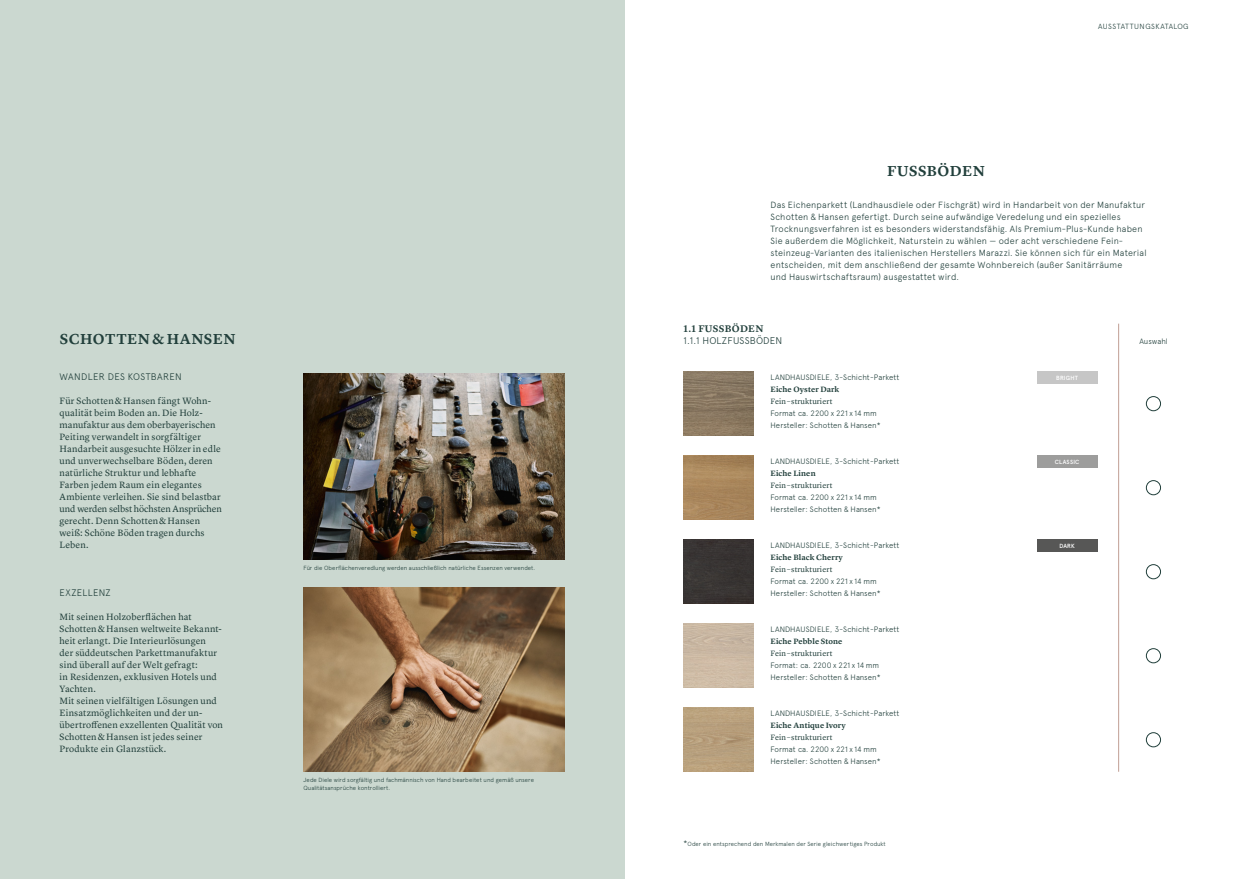
<style>
.page{position:relative;width:1248px;height:879px;background:#fff}
.page>*{position:absolute;margin:0;border:0;box-sizing:border-box;transform-origin:0 0}
.t1{font:600 15px "Lyon Text";letter-spacing:.035em;color:#213f3b}
.t2{font:600 10px "Lyon Text";letter-spacing:.03em;color:#213f3b}
.t3{font:300 9.8px "Apercu";letter-spacing:.015em;color:#213f3b}
.t4{font:9.5px/12px "Lyon Text";letter-spacing:.01em;color:#213f3b}
.t5{font:300 9.5px "Apercu";letter-spacing:.04em;color:#213f3b}
.t6{font:300 9px/12px "Apercu";letter-spacing:.02em;color:#213f3b}
.t7{font:8px "Lyon Text";letter-spacing:.015em;color:#213f3b}
.t8{font:600 8px "Lyon Text";letter-spacing:.01em;color:#213f3b}
.t9{font:300 7.8px/12px "Apercu";letter-spacing:.005em;color:#213f3b}
.t10{font:300 7.5px "Apercu";letter-spacing:.065em;color:#213f3b}
.t11{font:300 6px/8px "Apercu";letter-spacing:.005em;color:#213f3b}
.t12{font:500 6px "Apercu";letter-spacing:.04em;color:#fff}
.s1{font-size:8px}
</style>
<div class="page">
<div style="left:0;top:0;width:624px;height:879px;background:#cbd8d0"></div>
<img style="left:303px;top:588px;width:261px;height:184px">
<img style="left:303px;top:373px;width:261px;height:187px">
<img style="left:683px;top:456px;width:70px;height:64px">
<img style="left:683px;top:372px;width:70px;height:64px">
<hr style="left:1118px;top:324px;width:1px;height:448px;background:#c19f94">
<div style="left:1036px;top:372px;width:61px;height:12px;background:#c6c6c6"></div>
<div style="left:1036px;top:456px;width:61px;height:12px;background:#9d9d9c"></div>
<div style="left:683px;top:540px;width:70px;height:64px;background:#383433"></div>
<div style="left:1036px;top:540px;width:61px;height:12px;background:#575756"></div>
<img style="left:683px;top:708px;width:70px;height:64px">
<img style="left:683px;top:624px;width:70px;height:64px">
<div style="left:1145px;top:396px;width:15px;height:15px;border:1px solid #213f3b;border-radius:50%"></div>
<div style="left:1145px;top:480px;width:15px;height:15px;border:1px solid #213f3b;border-radius:50%"></div>
<div style="left:1145px;top:564px;width:15px;height:15px;border:1px solid #213f3b;border-radius:50%"></div>
<div style="left:1145px;top:648px;width:15px;height:15px;border:1px solid #213f3b;border-radius:50%"></div>
<div style="left:1145px;top:732px;width:15px;height:15px;border:1px solid #213f3b;border-radius:50%"></div>
<h1 class="t1" style="left:60px;top:327px;width:177px">SCHOTTEN &amp; HANSEN</h1>
<p class="t5" style="left:60px;top:371px;width:124px">WANDLER DES KOSTBAREN</p>
<p class="t4" style="left:60px;top:394px;width:164px">Für Schotten &amp; Hansen fängt Wohn&shy;qualität beim Boden an. Die Holz&shy;manufaktur aus dem oberbayerischen Peiting verwandelt in sorgfältiger Handarbeit ausgesuchte Hölzer in edle und unverwechselbare Böden, deren natürliche Struktur und lebhafte Farben jedem Raum ein -elegantes Ambiente verleihen. Sie sind belastbar und werden selbst höchsten Ansprüchen gerecht. Denn Schotten &amp; Hansen weiß: Schöne Böden tragen durchs Leben.</p>
<p class="t5" style="left:60px;top:587px;width:53px">EXZELLENZ</p>
<p class="t4" style="left:60px;top:610px;width:165px">Mit seinen Holzoberflächen hat Schotten &amp; Hansen weltweite Bekannt&shy;heit erlangt. Die Interieurlösungen<br>der süddeutschen Parkettmanufaktur sind überall auf der Welt gefragt:<br>in Residenzen, exklusiven Hotels und Yachten.<br>Mit seinen vielfältigen Lösungen und Einsatzmöglichkeiten und der un&shy;übertroffenen exzellenten Qualität von Schotten &amp; Hansen ist jedes seiner Produkte ein Glanzstück.</p>
<p class="t11" style="left:303px;top:564px;width:233px">Für die Oberflächenveredlung werden ausschließlich natürliche Essenzen verwendet.</p>
<p class="t11" style="left:303px;top:775px;width:232px">Jede Diele wird sorgfältig und fachmännisch von Hand bearbeitet und gemäß unsere<br>Qualitätsansprüche kontrolliert.</p>
<h1 class="t1" style="left:887px;top:159px;width:99px">FUSSBÖDEN</h1>
<p class="t10" style="left:1098px;top:22px;width:92px">AUSSTATTUNGSKATALOG</p>
<p class="t6" style="left:770px;top:198px;width:377px">Das Eichenparkett (Landhausdiele oder Fischgrät) wird in Handarbeit von der Manufaktur Schotten &amp; Hansen gefertigt. Durch seine aufwändige Veredelung und ein spezielles Trocknungsverfahren ist es besonders widerstandsfähig. Als Premium-Plus-Kunde haben Sie außerdem die Möglichkeit, Naturstein zu wählen — oder acht verschiedene Fein&shy;steinzeug-Varianten des italienischen Herstellers Marazzi. Sie können sich für ein Material entscheiden, mit dem anschließend der gesamte Wohnbereich (außer Sanitärräume<br>und Hauswirtschaftsraum) ausgestattet wird.</p>
<p class="t2" style="left:683px;top:320px;width:81px">1.1 FUSSBÖDEN</p>
<p class="t3" style="left:683px;top:334px;width:100px">1.1.1 HOLZFUSSBÖDEN</p>
<p class="t9" style="left:770px;top:371px;width:130px">LANDHAUSDIELE, 3-Schicht-Parkett</p>
<p class="t8" style="left:770px;top:383px;width:70px">Eiche Oyster Dark</p>
<p class="t7" style="left:770px;top:395px;width:63px">Fein – strukturiert</p>
<p class="t9" style="left:770px;top:407px;width:112px">Format ca. 2200 x 221 x 14 mm<br>Hersteller: Schotten &amp; Hansen*</p>
<p class="t9" style="left:770px;top:455px;width:130px">LANDHAUSDIELE, 3-Schicht-Parkett</p>
<p class="t8" style="left:770px;top:467px;width:47px">Eiche Linen</p>
<p class="t7" style="left:770px;top:479px;width:63px">Fein – strukturiert</p>
<p class="t9" style="left:770px;top:491px;width:112px">Format ca. 2200 x 221 x 14 mm<br>Hersteller: Schotten &amp; Hansen*</p>
<p class="t9" style="left:770px;top:539px;width:130px">LANDHAUSDIELE, 3-Schicht-Parkett</p>
<p class="t8" style="left:770px;top:551px;width:74px">Eiche Black Cherry</p>
<p class="t7" style="left:770px;top:563px;width:63px">Fein – strukturiert</p>
<p class="t9" style="left:770px;top:575px;width:112px">Format ca. 2200 x 221 x 14 mm<br>Hersteller: Schotten &amp; Hansen*</p>
<p class="t9" style="left:770px;top:623px;width:130px">LANDHAUSDIELE, 3-Schicht-Parkett</p>
<p class="t8" style="left:770px;top:635px;width:73px">Eiche Pebble Stone</p>
<p class="t7" style="left:770px;top:647px;width:63px">Fein – strukturiert</p>
<p class="t9" style="left:770px;top:659px;width:112px">Format: ca. 2200 x 221 x 14 mm<br>Hersteller: Schotten &amp; Hansen*</p>
<p class="t9" style="left:770px;top:707px;width:130px">LANDHAUSDIELE, 3-Schicht-Parkett</p>
<p class="t8" style="left:770px;top:719px;width:77px">Eiche Antique Ivory</p>
<p class="t7" style="left:770px;top:731px;width:63px">Fein – strukturiert</p>
<p class="t9" style="left:770px;top:743px;width:112px">Format ca. 2200 x 221 x 14 mm<br>Hersteller: Schotten &amp; Hansen*</p>
<p class="t11" style="left:683px;top:839px;width:203px"><span class="s1">*</span>Oder ein entsprechend den Merkmalen der Serie gleichwertiges Produkt</p>
<p class="t12" style="left:1056px;top:373px;width:23px">BRIGHT</p>
<p class="t12" style="left:1054px;top:457px;width:26px">CLASSIC</p>
<p class="t12" style="left:1059px;top:541px;width:17px">DARK</p>
<p class="t9" style="left:1139px;top:335px;width:30px">Auswahl</p>
</div>
